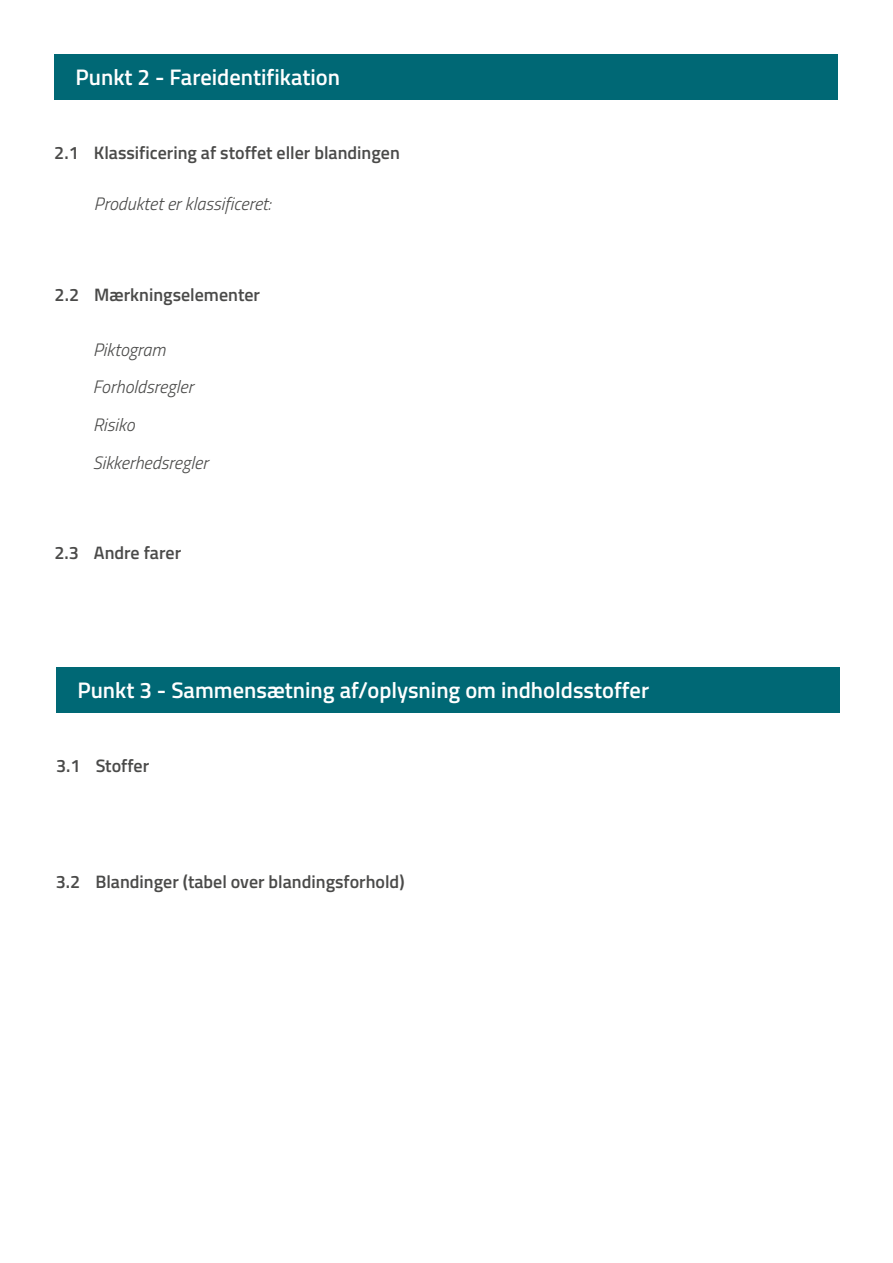
<style>
.page{position:relative;width:893px;height:1263px;background:#fff}
.page>*{position:absolute;margin:0;border:0;box-sizing:border-box;transform-origin:0 0}
.t1{font:600 22.5px "Titillium Web";color:#fff}
.t2{font:600 18px "Titillium Web";color:#4a4a49}
.t3{font:italic 300 18px/38.1px "Titillium Web";color:#4a4a49}
</style>
<div class="page">
<div style="left:54px;top:54px;width:784px;height:45px;background:#006875"></div>
<div style="left:56px;top:667px;width:784px;height:45px;background:#006875"></div>
<p class="t1" style="left:76px;top:60px;width:266px">Punkt 2 - Fareidentifikation</p>
<p class="t2" style="left:54px;top:139px;width:347px">2.1 Klassificering af stoffet eller blandingen</p>
<p class="t3" style="left:94px;top:184px;width:179px">Produktet er klassificeret:</p>
<p class="t2" style="left:55px;top:281px;width:207px">2.2 Mærkningselementer</p>
<p class="t3" style="left:93px;top:329px;width:74px">Piktogram</p>
<p class="t3" style="left:93px;top:367px;width:117px">Forholdsregler<br>Risiko<br>Sikkerhedsregler</p>
<p class="t2" style="left:54px;top:540px;width:128px">2.3 Andre farer</p>
<p class="t1" style="left:77px;top:673px;width:573px">Punkt 3 - Sammensætning af/oplysning om indholdsstoffer</p>
<p class="t2" style="left:56px;top:752px;width:95px">3.1 Stoffer</p>
<p class="t2" style="left:56px;top:868px;width:350px">3.2 Blandinger (tabel over blandingsforhold)</p>
</div>
